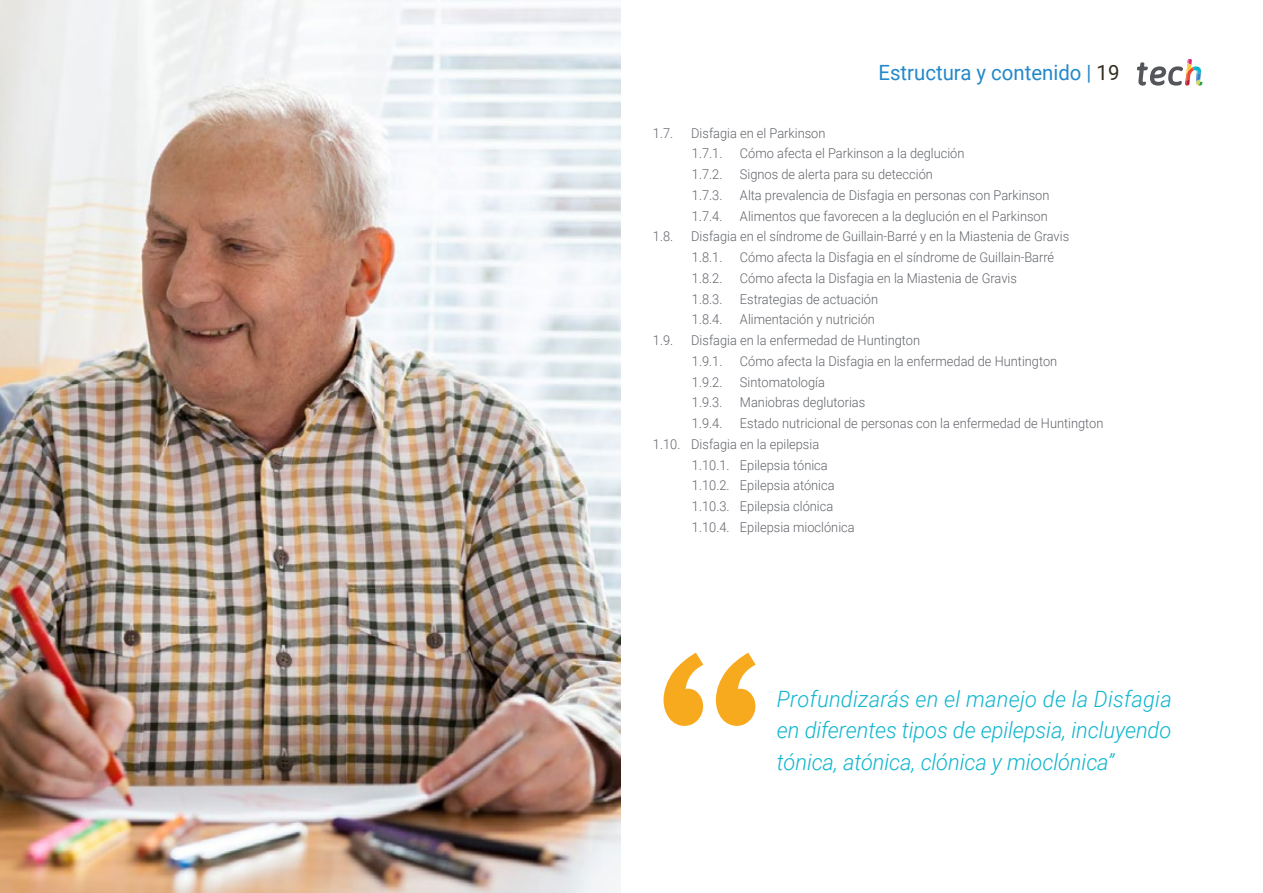
<style>
.page{position:relative;width:1263px;height:893px;background:#fff}
.page>*{position:absolute;margin:0;border:0;box-sizing:border-box;transform-origin:0 0}
.t1{font:italic 300 22.5px/31.5px "Roboto";letter-spacing:-.005em;color:#0fb6cf;text-align:justify}
.t2{font:21px "Roboto";color:#2488c9}
.t3{font:300 13.5px/20.7px "Roboto";color:#61646a;scale:.95 1}
.s1{color:#312e20}
</style>
<div class="page">
<img style="left:0;top:0;width:621px;height:893px">
<svg style="left:1137px;top:59px;width:65px;height:27px"></svg>
<svg style="left:663px;top:653px;width:93px;height:73px"></svg>
<h2 class="t2" style="left:878px;top:57px;width:242px">Estructura y contenido | <span class="s1">19</span></h2>
<p class="t3" style="left:653px;top:122px;width:23px">1.7.</p>
<p class="t3" style="left:691px;top:122px;width:143px">Disfagia en el Parkinson<br>1.7.1.</p>
<p class="t3" style="left:740px;top:143px;width:238px">Cómo afecta el Parkinson a la deglución</p>
<p class="t3" style="left:692px;top:164px;width:34px">1.7.2.</p>
<p class="t3" style="left:740px;top:164px;width:205px">Signos de alerta para su detección</p>
<p class="t3" style="left:692px;top:184px;width:34px">1.7.3.</p>
<p class="t3" style="left:740px;top:184px;width:327px">Alta prevalencia de Disfagia en personas con Parkinson</p>
<p class="t3" style="left:692px;top:205px;width:34px">1.7.4.</p>
<p class="t3" style="left:740px;top:205px;width:326px">Alimentos que favorecen a la deglución en el Parkinson</p>
<p class="t3" style="left:653px;top:226px;width:23px">1.8.</p>
<p class="t3" style="left:691px;top:226px;width:399px">Disfagia en el síndrome de Guillain-Barré y en la Miastenia de Gravis<br>1.8.1.</p>
<p class="t3" style="left:740px;top:247px;width:332px">Cómo afecta la Disfagia en el síndrome de Guillain-Barré</p>
<p class="t3" style="left:692px;top:267px;width:34px">1.8.2.</p>
<p class="t3" style="left:740px;top:267px;width:293px">Cómo afecta la Disfagia en la Miastenia de Gravis</p>
<p class="t3" style="left:692px;top:288px;width:34px">1.8.3.</p>
<p class="t3" style="left:740px;top:288px;width:147px">Estrategias de actuación</p>
<p class="t3" style="left:692px;top:309px;width:34px">1.8.4.</p>
<p class="t3" style="left:740px;top:309px;width:144px">Alimentación y nutrición</p>
<p class="t3" style="left:653px;top:330px;width:23px">1.9.</p>
<p class="t3" style="left:691px;top:330px;width:242px">Disfagia en la enfermedad de Huntington<br>1.9.1.</p>
<p class="t3" style="left:740px;top:350px;width:335px">Cómo afecta la Disfagia en la enfermedad de Huntington</p>
<p class="t3" style="left:692px;top:371px;width:34px">1.9.2.</p>
<p class="t3" style="left:740px;top:371px;width:91px">Sintomatología</p>
<p class="t3" style="left:692px;top:392px;width:34px">1.9.3.</p>
<p class="t3" style="left:740px;top:392px;width:133px">Maniobras deglutorias</p>
<p class="t3" style="left:692px;top:413px;width:34px">1.9.4.</p>
<p class="t3" style="left:740px;top:413px;width:384px">Estado nutricional de personas con la enfermedad de Huntington</p>
<p class="t3" style="left:653px;top:433px;width:176px">1.10. Disfagia en la epilepsia</p>
<p class="t3" style="left:692px;top:454px;width:144px">1.10.1. Epilepsia tónica</p>
<p class="t3" style="left:692px;top:475px;width:152px">1.10.2. Epilepsia atónica</p>
<p class="t3" style="left:692px;top:496px;width:150px">1.10.3. Epilepsia clónica</p>
<p class="t3" style="left:692px;top:516px;width:173px">1.10.4. Epilepsia mioclónica</p>
<h1 class="t1" style="left:777px;top:682px;width:396px">Profundizarás en el manejo de la Disfagia en diferentes tipos de epilepsia, incluyendo tónica, atónica, clónica y mioclónica”</h1>
</div>
